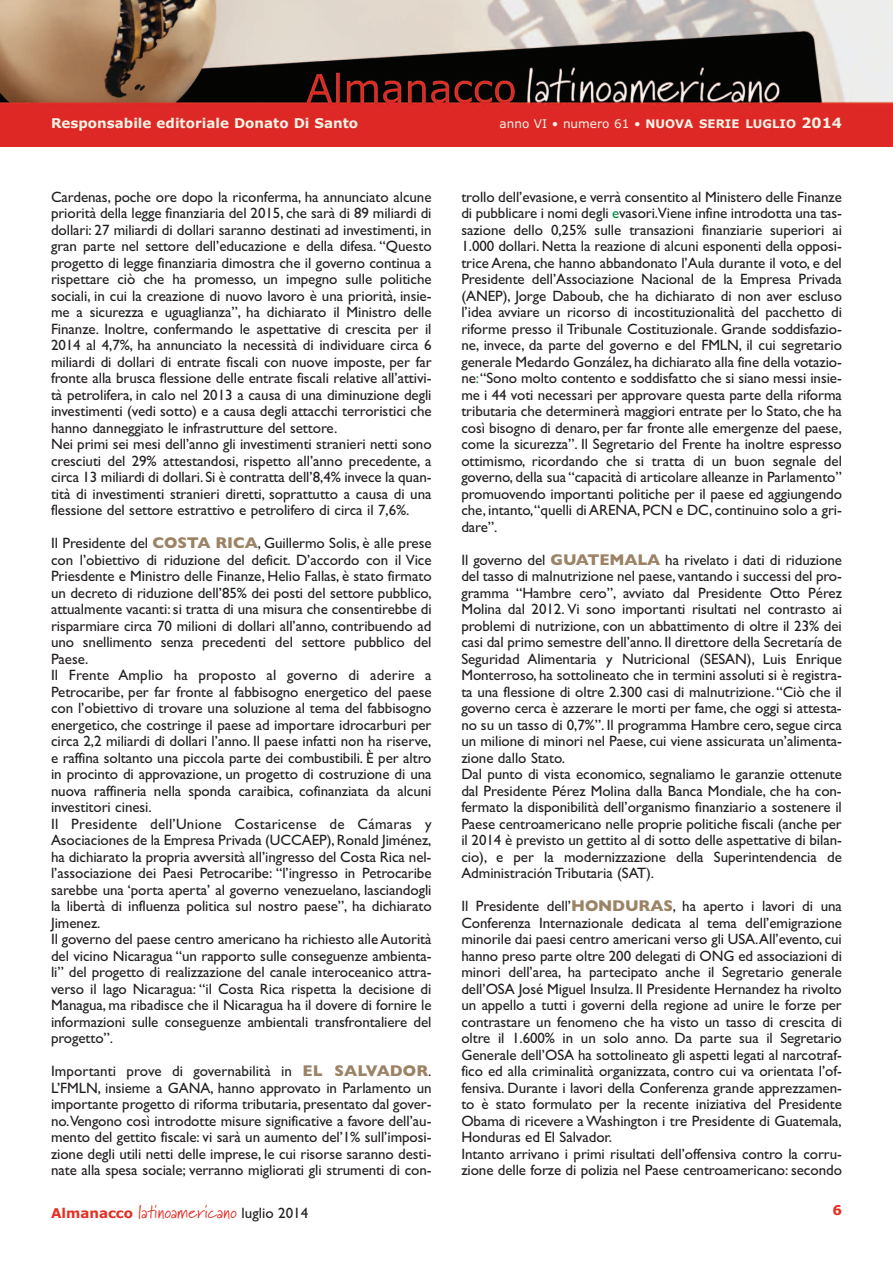
<style>
.page{position:relative;width:893px;height:1263px;background:#fff}
.page>*{position:absolute;margin:0;border:0;box-sizing:border-box;transform-origin:0 0}
.t1{font:18px "Marydale";letter-spacing:.01em;color:#e42f25}
.t2{font:15px/16.5px "Gill Sans";letter-spacing:-.005em;color:#231f20}
.t3{font:700 13.5px "Verdana";color:#f4f2e4}
.t4{font:700 13.5px "Verdana";color:#e42f25}
.t5{font:12px "Verdana";color:#f4f2e4}
.s1{font-weight:700;font-size:11.85px}
.s2{font-weight:700;font-size:14.25px}
.s3{font-weight:700;font-size:15.75px;color:#9c8366}
.s4{color:#008c43}
.s5{font-family:"Verdana";font-weight:700;font-size:13.5px}
.s6{font-family:"Gill Sans";font-size:15px;color:#231f20}
</style>
<div class="page">
<img style="left:0;top:0;width:893px;height:105px">
<div style="left:0;top:105px;width:893px;height:42px;background:#de2826"></div>
<p class="t3" style="left:51px;top:115px;width:309px">Responsabile editoriale Donato Di Santo</p>
<p class="t5" style="left:500px;top:117px;width:344px">anno VI • numero 61 • <span class="s1">NUOVA SERIE LUGLIO</span> <span class="s2">2014</span></p>
<p class="t2" style="left:51px;top:188px;width:382px">Cardenas, poche ore dopo la riconferma, ha annunciato alcune priorità della legge finanziaria del 2015, che sarà di 89 miliardi di dollari: 27 miliardi di dollari saranno destinati ad investimenti, in gran parte nel settore dell’educazione e della difesa. “Questo progetto di legge finanziaria dimostra che il governo continua a rispettare ciò che ha promesso, un impegno sulle politiche sociali, in cui la creazione di nuovo lavoro è una priorità, insie&shy;me a sicurezza e uguaglianza”, ha dichiarato il Ministro delle Finanze. Inoltre, confermando le aspettative di crescita per il 2014 al 4,7%, ha annunciato la necessità di individuare circa 6 miliardi di dollari di entrate fiscali con nuove imposte, per far fronte alla brusca flessione delle entrate fiscali relative all’attivi&shy;tà petrolifera, in calo nel 2013 a causa di una diminuzione degli investimenti (vedi sotto) e a causa degli attacchi terroristici che hanno danneggiato le infrastrutture del settore.<br>Nei primi sei mesi dell’anno gli investimenti stranieri netti sono cresciuti del 29% attestandosi, rispetto all’anno precedente, a circa 13 miliardi di dollari.Si è contratta dell’8,4% invece la quan&shy;tità di investimenti stranieri diretti, soprattutto a causa di una flessione del settore estrattivo e petrolifero di circa il 7,6%.</p>
<p class="t2" style="left:51px;top:535px;width:382px">Il Presidente del <span class="s3">COSTA RICA</span>, Guillermo Solis, è alle prese con l’obiettivo di riduzione del deficit. D’accordo con il Vice Priesdente e Ministro delle Finanze, Helio Fallas, è stato firmato un decreto di riduzione dell’85% dei posti del settore pubblico, attualmente vacanti: si tratta di una misura che consentirebbe di risparmiare circa 70 milioni di dollari all’anno, contribuendo ad uno snellimento senza precedenti del settore pubblico del Paese.<br>Il Frente Amplio ha proposto al governo di aderire a Petrocaribe, per far fronte al fabbisogno energetico del paese con l’obiettivo di trovare una soluzione al tema del fabbisogno energetico, che costringe il paese ad importare idrocarburi per circa 2,2 miliardi di dollari l’anno. Il paese infatti non ha riserve, e raffina soltanto una piccola parte dei combustibili. È per altro in procinto di approvazione, un progetto di costruzione di una nuova raffineria nella sponda caraibica, cofinanziata da alcuni investitori cinesi.<br>Il Presidente dell’Unione Costaricense de Cámaras y Asociaciones de la Empresa Privada (UCCAEP),Ronald Jiménez, ha dichiarato la propria avversità all’ingresso del Costa Rica nel&shy;l’associazione dei Paesi Petrocaribe: “l’ingresso in Petrocaribe sarebbe una ‘porta aperta’ al governo venezuelano, lasciandogli la libertà di influenza politica sul nostro paese”, ha dichiarato Jimenez.<br>Il governo del paese centro americano ha richiesto alle Autorità del vicino Nicaragua “un rapporto sulle conseguenze ambienta&shy;li” del progetto di realizzazione del canale interoceanico attra&shy;verso il lago Nicaragua: “il Costa Rica rispetta la decisione di Managua, ma ribadisce che il Nicaragua ha il dovere di fornire le informazioni sulle conseguenze ambientali transfrontaliere del progetto”.</p>
<p class="t2" style="left:51px;top:1063px;width:382px;text-align:justify">Importanti prove di governabilità in <span class="s3">EL SALVADOR</span>.<br>L’FMLN, insieme a GANA, hanno approvato in Parlamento un importante progetto di riforma tributaria, presentato dal gover&shy;no.Vengono così introdotte misure significative a favore dell’au&shy;mento del gettito fiscale: vi sarà un aumento del’1% sull’imposi&shy;zione degli utili netti delle imprese, le cui risorse saranno desti&shy;nate alla spesa sociale; verranno migliorati gli strumenti di con-</p>
<p class="t2" style="left:461px;top:188px;width:382px;text-align:justify">trollo dell’evasione,e verrà consentito al Ministero delle Finanze di pubblicare i nomi degli <span class="s4">e</span>vasori.Viene infine introdotta una tas&shy;sazione dello 0,25% sulle transazioni finanziarie superiori ai 1.000 dollari. Netta la reazione di alcuni esponenti della opposi&shy;trice Arena, che hanno abbandonato l’Aula durante il voto, e del Presidente dell’Associazione Nacional de la Empresa Privada (ANEP), Jorge Daboub, che ha dichiarato di non aver escluso l’idea avviare un ricorso di incostituzionalità del pacchetto di riforme presso il Tribunale Costituzionale. Grande soddisfazio&shy;ne, invece, da parte del governo e del FMLN, il cui segretario generale Medardo González, ha dichiarato alla fine della votazio&shy;ne<span class="s4">:</span>“Sono molto contento e soddisfatto che si siano messi insie&shy;me i 44 voti necessari per approvare questa parte della riforma tributaria che determinerà maggiori entrate per lo Stato, che ha così bisogno di denaro, per far fronte alle emergenze del paese, come la sicurezza”. Il Segretario del Frente ha inoltre espresso ottimismo, ricordando che si tratta di un buon segnale del governo, della sua “capacità di articolare alleanze in Parlamento” promuovendo importanti politiche per il paese ed aggiungendo che, intanto,“quelli di ARENA, PCN e DC, continuino solo a gri&shy;dare”.</p>
<p class="t2" style="left:461px;top:551px;width:382px">Il governo del <span class="s3">GUATEMALA</span> ha rivelato i dati di riduzione del tasso di malnutrizione nel paese,vantando i successi del pro&shy;gramma “Hambre cero”, avviato dal Presidente Otto Pérez Molina dal 2012. Vi sono importanti risultati nel contrasto ai problemi di nutrizione, con un abbattimento di oltre il 23% dei casi dal primo semestre dell’anno. Il direttore della Secretaría de Seguridad Alimentaria y Nutricional (SESAN), Luis Enrique Monterroso, ha sottolineato che in termini assoluti si è registra&shy;ta una flessione di oltre 2.300 casi di malnutrizione. “Ciò che il governo cerca è azzerare le morti per fame, che oggi si attesta&shy;no su un tasso di 0,7%”. Il programma Hambre cero, segue circa un milione di minori nel Paese, cui viene assicurata un’alimenta&shy;zione dallo Stato.<br>Dal punto di vista economico, segnaliamo le garanzie ottenute dal Presidente Pérez Molina dalla Banca Mondiale, che ha con&shy;fermato la disponibilità dell’organismo finanziario a sostenere il Paese centroamericano nelle proprie politiche fiscali (anche per il 2014 è previsto un gettito al di sotto delle aspettative di bilan&shy;cio), e per la modernizzazione della Superintendencia de Administración Tributaria (SAT).</p>
<p class="t2" style="left:461px;top:898px;width:382px">Il Presidente dell’<span class="s3">HONDURAS</span>, ha aperto i lavori di una Conferenza Internazionale dedicata al tema dell’emigrazione minorile dai paesi centro americani verso gli USA.All’evento, cui hanno preso parte oltre 200 delegati di ONG ed associazioni di minori dell’area, ha partecipato anche il Segretario generale dell’OSA José Miguel Insulza. Il Presidente Hernandez ha rivolto un appello a tutti i governi della regione ad unire le forze per contrastare un fenomeno che ha visto un tasso di crescita di oltre il 1.600% in un solo anno. Da parte sua il Segretario Generale dell’OSA ha sottolineato gli aspetti legati al narcotraf&shy;fico ed alla criminalità organizzata, contro cui va orientata l’of&shy;fensiva. Durante i lavori della Conferenza grande apprezzamen&shy;to è stato formulato per la recente iniziativa del Presidente Obama di ricevere a Washington i tre Presidente di Guatemala, Honduras ed El Salvador.<br>Intanto arrivano i primi risultati dell’offensiva contro la corru&shy;zione delle forze di polizia nel Paese centroamericano: secondo</p>
<p class="t1" style="left:51px;top:1201px;width:259px"><span class="s5">Almanacco</span> latinoamericano <span class="s6">luglio 2014</span></p>
<p class="t4" style="left:832px;top:1202px;width:11px">6</p>
</div>
